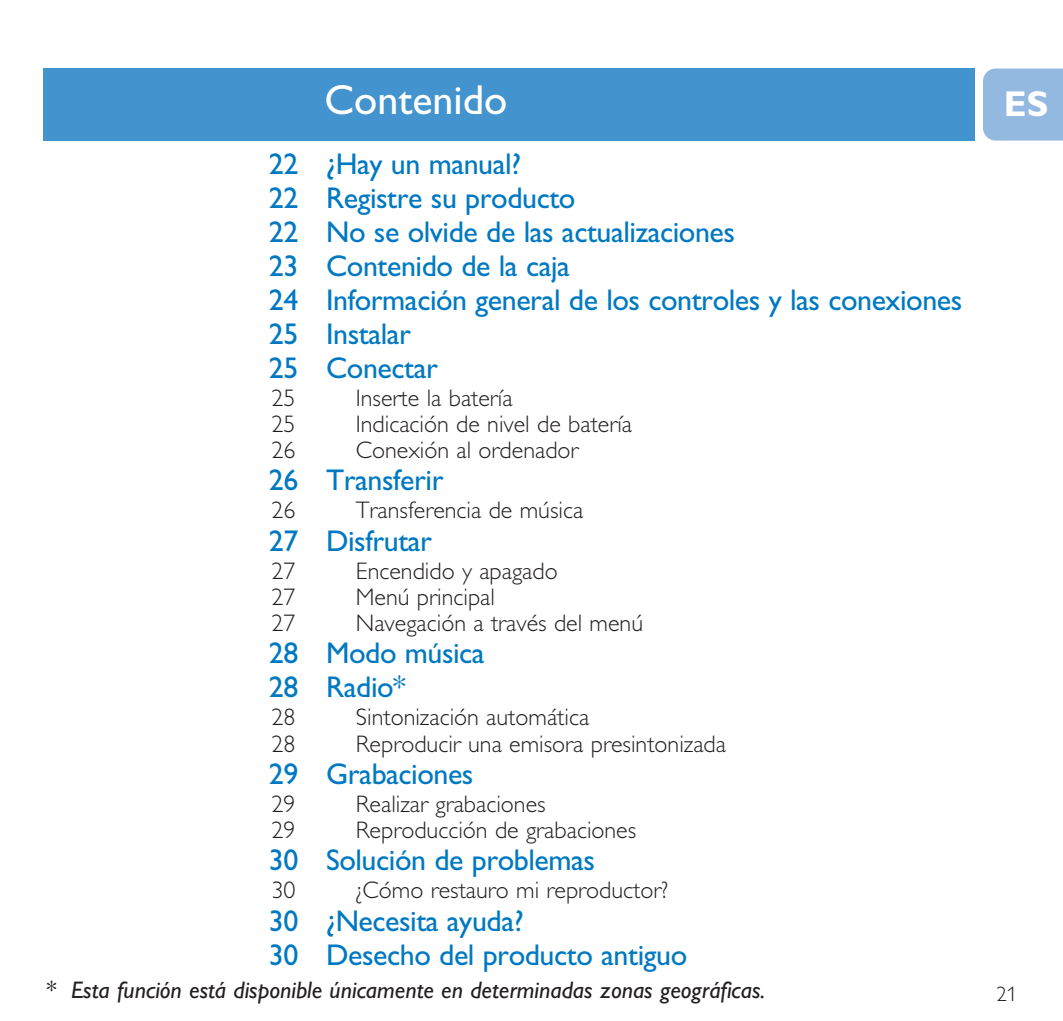
<style>
.page{position:relative;width:1063px;height:1021px;background:#fff}
.page>*{position:absolute;margin:0;border:0;box-sizing:border-box;transform-origin:0 0}
.t1{font:42px "Gill Alt One";color:#fff}
.t2{font:700 36px "Gill Alt One";color:#fff}
.t3{font:30px/33.9px "Gill Alt One";letter-spacing:-.015em;color:#0079c2}
.t4{font:300 24px "Gill Alt One";color:#231f20}
.t5{font:italic 24px "Gill Alt One";color:#231f20}
.t6{font:300 21px "Gill Alt One";color:#231f20}
</style>
<div class="page">
<div style="left:983px;top:69px;width:80px;height:72px;background:#94b9e1"></div>
<div style="left:43px;top:69px;width:931px;height:72px;background:#4393cf"></div>
<h1 class="t1" style="left:325px;top:85px;width:184px">Contenido</h1>
<h2 class="t2" style="left:1004px;top:92px;width:46px">ES</h2>
<p class="t3" style="left:269px;top:150px;width:695px">22 ¿Hay un manual?<br>22 Registre su producto<br>22 No se olvide de las actualizaciones<br>23 Contenido de la caja<br>24 Información general de los controles y las conexiones<br>25 Instalar<br>25 Conectar</p>
<p class="t4" style="left:272px;top:389px;width:25px">25</p>
<p class="t4" style="left:356px;top:389px;width:158px">Inserte la batería</p>
<p class="t4" style="left:272px;top:415px;width:25px">25</p>
<p class="t4" style="left:356px;top:415px;width:278px">Indicación de nivel de batería</p>
<p class="t4" style="left:272px;top:441px;width:25px">26</p>
<p class="t4" style="left:356px;top:441px;width:224px">Conexión al ordenador</p>
<p class="t3" style="left:269px;top:466px;width:176px">26 Transferir</p>
<p class="t4" style="left:272px;top:502px;width:25px">26</p>
<p class="t4" style="left:356px;top:502px;width:229px">Transferencia de música</p>
<p class="t3" style="left:269px;top:527px;width:165px">27 Disfrutar</p>
<p class="t4" style="left:272px;top:562px;width:25px">27</p>
<p class="t4" style="left:356px;top:562px;width:203px">Encendido y apagado</p>
<p class="t4" style="left:272px;top:588px;width:25px">27</p>
<p class="t4" style="left:356px;top:588px;width:141px">Menú principal</p>
<p class="t4" style="left:272px;top:614px;width:25px">27</p>
<p class="t4" style="left:356px;top:614px;width:289px">Navegación a través del menú</p>
<p class="t3" style="left:269px;top:639px;width:217px">28 Modo música<br>28 Radio*</p>
<p class="t4" style="left:272px;top:708px;width:25px">28</p>
<p class="t4" style="left:356px;top:708px;width:235px">Sintonización automática</p>
<p class="t4" style="left:272px;top:735px;width:25px">28</p>
<p class="t4" style="left:356px;top:735px;width:372px">Reproducir una emisora presintonizada</p>
<p class="t3" style="left:269px;top:760px;width:206px">29 Grabaciones</p>
<p class="t4" style="left:272px;top:795px;width:25px">29</p>
<p class="t4" style="left:356px;top:795px;width:191px">Realizar grabaciones</p>
<p class="t4" style="left:272px;top:821px;width:25px">29</p>
<p class="t4" style="left:356px;top:821px;width:282px">Reproducción de grabaciones</p>
<p class="t3" style="left:269px;top:846px;width:328px">30 Solución de problemas</p>
<p class="t4" style="left:272px;top:881px;width:25px">30</p>
<p class="t4" style="left:356px;top:881px;width:314px">¿Cómo restauro mi reproductor?</p>
<p class="t3" style="left:269px;top:906px;width:420px">30 ¿Necesita ayuda?<br>30 Desecho del producto antiguo</p>
<p class="t5" style="left:46px;top:981px;width:721px">* Esta función está disponible únicamente en determinadas zonas geográficas.</p>
<p class="t6" style="left:996px;top:986px;width:22px">21</p>
</div>
